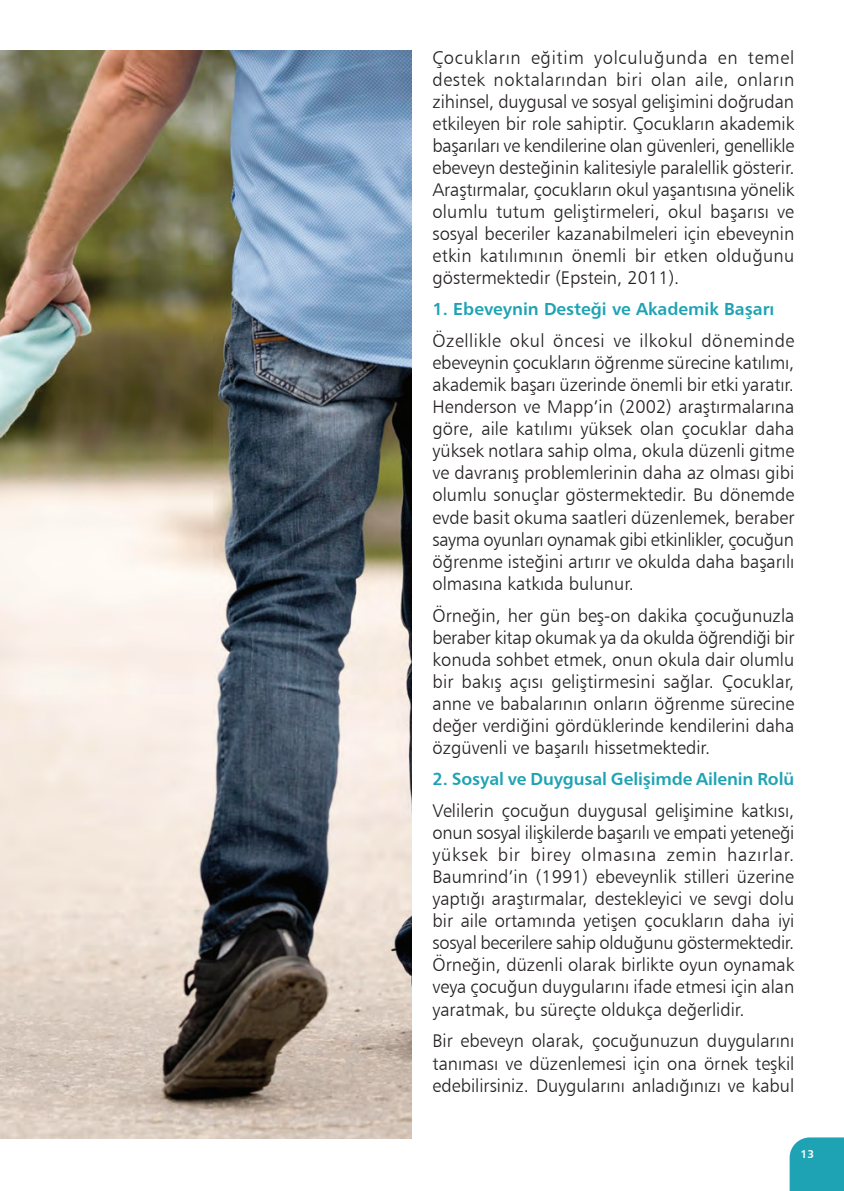
<style>
.page{position:relative;width:844px;height:1191px;background:#fff}
.page>*{position:absolute;margin:0;border:0;box-sizing:border-box;transform-origin:0 0}
.t1{font:18.38px/22.1px "Humanist 777 BT Light B";color:#231f20;text-align:justify}
.t2{font:17.5px "Humanist 777 BT Bold B";letter-spacing:-.005em;color:#1ea3b4}
.t3{font:11.38px "Humanist 777 BT Bold B";color:#fff}
</style>
<div class="page">
<img style="left:0;top:51px;width:411px;height:1087px">
<div style="left:789px;top:1137px;width:54px;height:54px;background:#1ea3b4"></div>
<p class="t1" style="left:432px;top:46px;width:363px">Çocukların eğitim yolculuğunda en temel destek noktalarından biri olan aile, onların zihinsel, duygusal ve sosyal gelişimini doğrudan etkileyen bir role sahiptir. Çocukların akademik başarıları ve kendilerine olan güvenleri, genellikle ebeveyn desteğinin kalitesiyle paralellik gösterir.<br>Araştırmalar, çocukların okul yaşantısına yönelik olumlu tutum geliştirmeleri, okul başarısı ve sosyal beceriler kazanabilmeleri için ebeveynin etkin katılımının önemli bir etken olduğunu göstermektedir (Epstein, 2011).</p>
<p class="t2" style="left:432px;top:298px;width:343px">1. Ebeveynin Desteği ve Akademik Başarı</p>
<p class="t1" style="left:432px;top:329px;width:363px">Özellikle okul öncesi ve ilkokul döneminde ebeveynin çocukların öğrenme sürecine katılımı, akademik başarı üzerinde önemli bir etki yaratır.<br>Henderson ve Mapp’in (2002) araştırmalarına göre, aile katılımı yüksek olan çocuklar daha yüksek notlara sahip olma, okula düzenli gitme ve davranış problemlerinin daha az olması gibi olumlu sonuçlar göstermektedir. Bu dönemde evde basit okuma saatleri düzenlemek, beraber sayma oyunları oynamak gibi etkinlikler, çocuğun öğrenme isteğini artırır ve okulda daha başarılı olmasına katkıda bulunur.</p>
<p class="t1" style="left:432px;top:604px;width:363px">Örneğin, her gün beş-on dakika çocuğunuzla beraber kitap okumak ya da okulda öğrendiği bir konuda sohbet etmek, onun okula dair olumlu bir bakış açısı geliştirmesini sağlar. Çocuklar, anne ve babalarının onların öğrenme sürecine değer verdiğini gördüklerinde kendilerini daha özgüvenli ve başarılı hissetmektedir.</p>
<p class="t2" style="left:432px;top:768px;width:363px">2. Sosyal ve Duygusal Gelişimde Ailenin Rolü</p>
<p class="t1" style="left:432px;top:799px;width:363px">Velilerin çocuğun duygusal gelişimine katkısı, onun sosyal ilişkilerde başarılı ve empati yeteneği yüksek bir birey olmasına zemin hazırlar.<br>Baumrind’in (1991) ebeveynlik stilleri üzerine yaptığı araştırmalar, destekleyici ve sevgi dolu bir aile ortamında yetişen çocukların daha iyi sosyal becerilere sahip olduğunu göstermektedir.<br>Örneğin, düzenli olarak birlikte oyun oynamak veya çocuğun duygularını ifade etmesi için alan yaratmak, bu süreçte oldukça değerlidir.</p>
<p class="t1" style="left:432px;top:1029px;width:363px">Bir ebeveyn olarak, çocuğunuzun duygularını tanıması ve düzenlemesi için ona örnek teşkil edebilirsiniz. Duygularını anladığınızı ve kabul</p>
<p class="t3" style="left:800px;top:1147px;width:15px">13</p>
</div>
